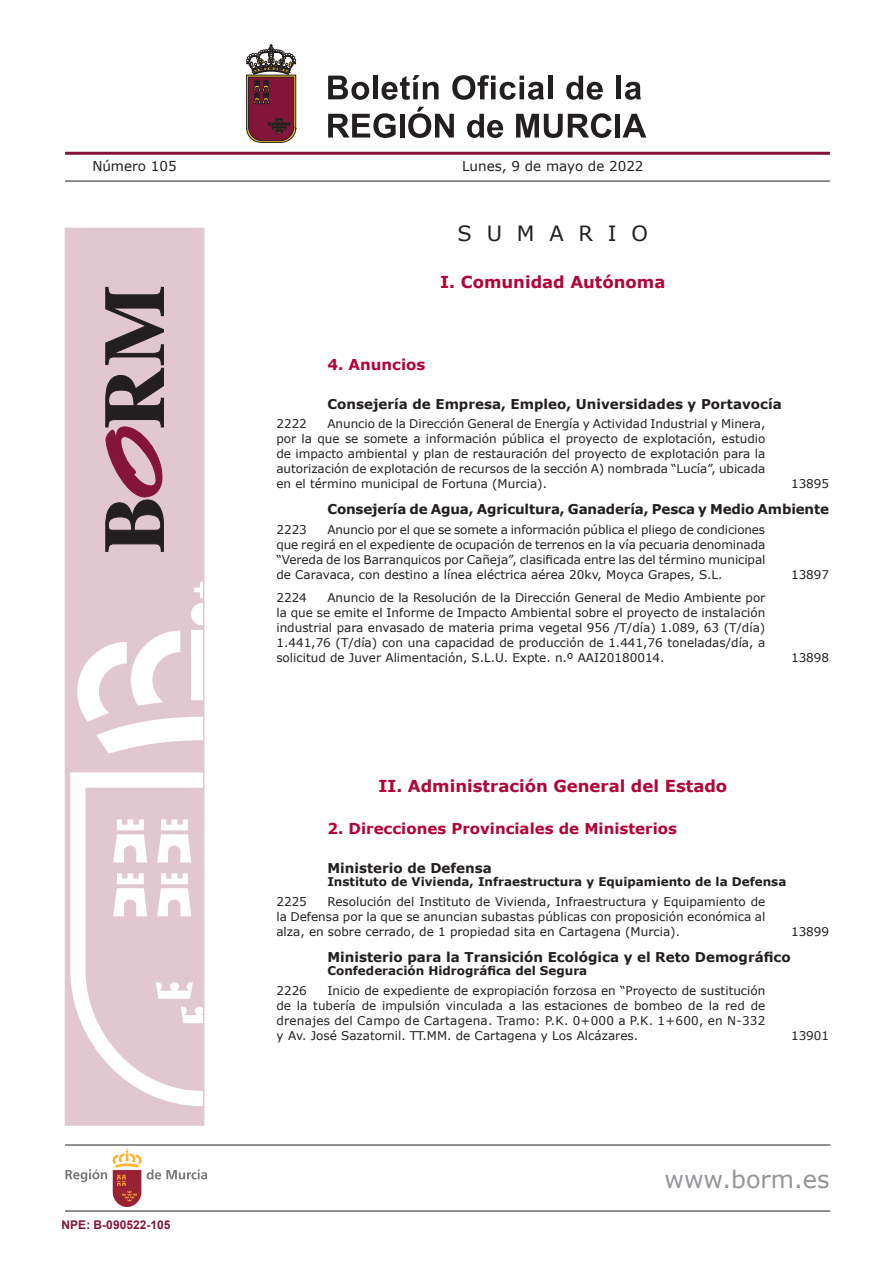
<style>
.page{position:relative;width:893px;height:1263px;background:#fff}
.page>*{position:absolute;margin:0;border:0;box-sizing:border-box;transform-origin:0 0}
.t1{font:24px "Verdana";color:#939598}
.t2{font:21px "Verdana";color:#231f20}
.t3{font:700 16.5px "Verdana";color:#b30437}
.t4{font:700 15px "Verdana";color:#b30437}
.t5{font:700 13.5px "Verdana";color:#231f20}
.t6{font:13.5px "Verdana";color:#231f20}
.t7{font:12px/15px "Verdana";color:#231f20;text-align:justify}
.t8{font:700 12px "Verdana";color:#231f20}
.t9{font:700 12px "Arial";color:#83143a}
</style>
<div class="page">
<hr style="left:65px;top:152px;width:765px;height:3px;background:#83143a">
<svg style="left:328px;top:113px;width:68px;height:25px"></svg>
<div style="left:400px;top:114px;width:5px;height:24px;background:#231f20"></div>
<svg style="left:408px;top:107px;width:46px;height:31px"></svg>
<svg style="left:467px;top:114px;width:36px;height:24px"></svg>
<svg style="left:516px;top:113px;width:96px;height:25px"></svg>
<hr style="left:616px;top:114px;width:4px;height:24px;background:#231f20">
<svg style="left:622px;top:114px;width:24px;height:24px"></svg>
<svg style="left:328px;top:76px;width:41px;height:24px"></svg>
<div style="left:373px;top:76px;width:5px;height:23px;background:#231f20"></div>
<svg style="left:382px;top:75px;width:57px;height:25px"></svg>
<svg style="left:452px;top:75px;width:92px;height:25px"></svg>
<div style="left:548px;top:76px;width:5px;height:23px;background:#231f20"></div>
<svg style="left:566px;top:76px;width:37px;height:24px"></svg>
<hr style="left:617px;top:76px;width:4px;height:23px;background:#231f20">
<svg style="left:625px;top:82px;width:16px;height:18px"></svg>
<hr style="left:65px;top:181px;width:765px;height:1px;background:#231f20">
<div style="left:65px;top:228px;width:139px;height:897px;background:#e1c7d0"></div>
<svg style="left:70px;top:772px;width:131px;height:334px"></svg>
<svg style="left:156px;top:958px;width:45px;height:90px"></svg>
<svg style="left:113px;top:819px;width:78px;height:97px"></svg>
<svg style="left:77px;top:582px;width:124px;height:172px"></svg>
<svg style="left:105px;top:287px;width:59px;height:265px"></svg>
<svg style="left:246px;top:45px;width:50px;height:98px;background:#824b53"></svg>
<hr style="left:65px;top:1144px;width:765px;height:1px;background:#231f20">
<svg style="left:113px;top:1148px;width:94px;height:59px"></svg>
<svg style="left:65px;top:1169px;width:42px;height:13px"></svg>
<hr style="left:65px;top:1210px;width:765px;height:1px;background:#231f20">
<p class="t6" style="left:92px;top:157px;width:86px">Número 105</p>
<p class="t6" style="left:462px;top:157px;width:183px">Lunes, 9 de mayo de 2022</p>
<h2 class="t2" style="left:458px;top:219px;width:192px">S U M A R I O</h2>
<h3 class="t3" style="left:440px;top:270px;width:227px">I. Comunidad Autónoma</h3>
<p class="t4" style="left:327px;top:354px;width:100px">4. Anuncios</p>
<p class="t5" style="left:327px;top:394px;width:456px">Consejería de Empresa, Empleo, Universidades y Portavocía</p>
<p class="t7" style="left:276px;top:416px;width:491px;text-indent:51px">Anuncio de la Dirección General de Energía y Actividad Industrial y Minera, por la que se somete a información pública el proyecto de explotación, estudio de impacto ambiental y plan de restauración del proyecto de explotación para la autorización de explotación de recursos de la sección A) nombrada “Lucía”, ubicada en el término municipal de Fortuna (Murcia).</p>
<p class="t7" style="left:276px;top:416px;width:32px">2222</p>
<p class="t7" style="left:791px;top:476px;width:40px">13895</p>
<p class="t5" style="left:327px;top:500px;width:503px">Consejería de Agua, Agricultura, Ganadería, Pesca y Medio Ambiente</p>
<p class="t7" style="left:276px;top:521px;width:491px;text-indent:51px">Anuncio por el que se somete a información pública el pliego de condiciones que regirá en el expediente de ocupación de terrenos en la vía pecuaria denominada “Vereda de los Barranquicos por Cañeja”, clasificada entre las del término municipal de Caravaca, con destino a línea eléctrica aérea 20kv, Moyca Grapes, S.L.</p>
<p class="t7" style="left:276px;top:521px;width:32px">2223</p>
<p class="t7" style="left:276px;top:590px;width:490px;text-indent:51px">Anuncio de la Resolución de la Dirección General de Medio Ambiente por la que se emite el Informe de Impacto Ambiental sobre el proyecto de instalación industrial para envasado de materia prima vegetal 956 /T/día) 1.089, 63 (T/día)<br>1.441,76 (T/día) con una capacidad de producción de 1.441,76 toneladas/día, a solicitud de Juver Alimentación, S.L.U. Expte. n.º AAI20180014.</p>
<p class="t7" style="left:276px;top:590px;width:32px">2224</p>
<p class="t7" style="left:791px;top:566px;width:40px">13897</p>
<p class="t7" style="left:791px;top:650px;width:40px">13898</p>
<h3 class="t3" style="left:378px;top:774px;width:350px">II. Administración General del Estado</h3>
<p class="t4" style="left:327px;top:818px;width:351px">2. Direcciones Provinciales de Ministerios</p>
<p class="t5" style="left:327px;top:858px;width:166px">Ministerio de Defensa</p>
<p class="t8" style="left:327px;top:873px;width:460px">Instituto de Vivienda, Infraestructura y Equipamiento de la Defensa</p>
<p class="t7" style="left:276px;top:894px;width:490px;text-indent:51px">Resolución del Instituto de Vivienda, Infraestructura y Equipamiento de la Defensa por la que se anuncian subastas públicas con proposición económica al alza, en sobre cerrado, de 1 propiedad sita en Cartagena (Murcia).</p>
<p class="t7" style="left:276px;top:894px;width:32px">2225</p>
<p class="t7" style="left:791px;top:924px;width:40px">13899</p>
<p class="t5" style="left:327px;top:947px;width:465px">Ministerio para la Transición Ecológica y el Reto Demográfico</p>
<p class="t8" style="left:327px;top:962px;width:261px">Confederación Hidrográfica del Segura</p>
<p class="t7" style="left:276px;top:983px;width:491px;text-indent:51px">Inicio de expediente de expropiación forzosa en “Proyecto de sustitución de la tubería de impulsión vinculada a las estaciones de bombeo de la red de drenajes del Campo de Cartagena. Tramo: P.K. 0+000 a P.K. 1+600, en N-332 y Av. José Sazatornil. TT.MM. de Cartagena y Los Alcázares.</p>
<p class="t7" style="left:276px;top:983px;width:32px">2226</p>
<p class="t7" style="left:791px;top:1028px;width:40px">13901</p>
<p class="t9" style="left:62px;top:1216px;width:110px">NPE: B-090522-105</p>
<h1 class="t1" style="left:664px;top:1164px;width:167px">www.borm.es</h1>
</div>
